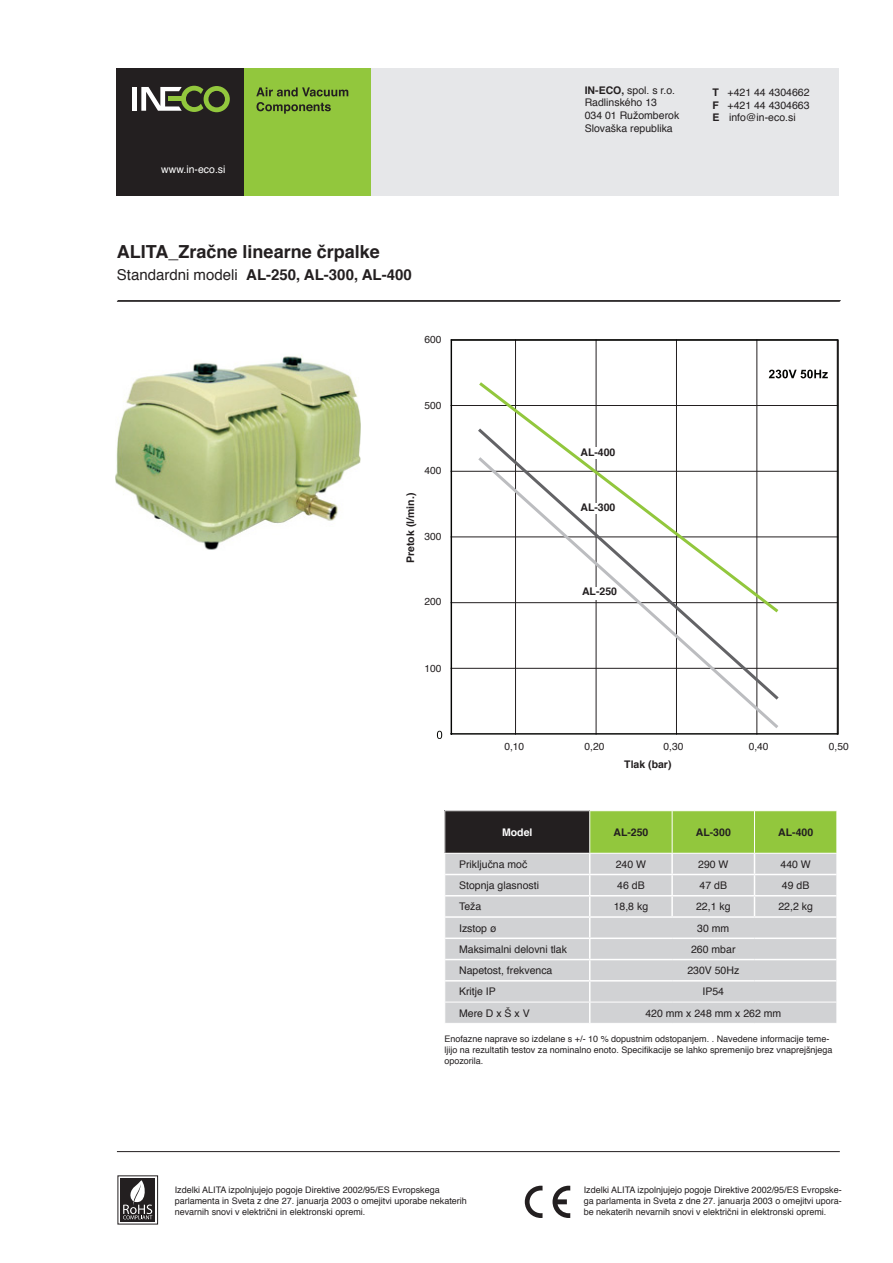
<style>
.page{position:relative;width:893px;height:1263px;background:#fff}
.page>*{position:absolute;margin:0;border:0;box-sizing:border-box;transform-origin:0 0}
.t1{font:700 18px "Helvetica";color:#231f20}
.t2{font:700 15px "Helvetica";color:#231f20}
.t3{font:10.5px "Helvetica";color:#231f20}
.t4{font:700 10.5px "Helvetica";color:#231f20}
.t5{font:10.5px "Helvetica";color:#fff}
.t6{font:700 10.5px "Helvetica";color:#fff}
.t7{font:10.2px "Helvetica";color:#231f20}
.t8{font:9px/10.8px "Helvetica";color:#231f20}
.s1{font-weight:700}
.s2{font-weight:400}
</style>
<div class="page">
<hr style="left:117px;top:1151px;width:723px;height:1px;background:#231f20">
<hr style="left:117px;top:301px;width:723px;height:1px;background:#231f20">
<hr style="left:118px;top:300px;width:723px;height:1px;background:#231f20">
<svg style="left:444px;top:811px;width:393px;height:212px;background:#bfc6b7"></svg>
<hr style="left:589px;top:811px;width:1px;height:42px;background:#fff">
<hr style="left:672px;top:811px;width:1px;height:42px;background:#fff">
<hr style="left:754px;top:811px;width:1px;height:42px;background:#fff">
<hr style="left:444px;top:853px;width:146px;height:1px;background:#fff">
<hr style="left:590px;top:853px;width:82px;height:1px;background:#fff">
<hr style="left:672px;top:853px;width:82px;height:1px;background:#fff">
<hr style="left:754px;top:853px;width:83px;height:1px;background:#fff">
<hr style="left:451px;top:668px;width:387px;height:1px;background:#231f20">
<hr style="left:451px;top:602px;width:387px;height:1px;background:#231f20">
<hr style="left:451px;top:537px;width:387px;height:1px;background:#231f20">
<hr style="left:451px;top:471px;width:387px;height:1px;background:#231f20">
<hr style="left:451px;top:405px;width:387px;height:1px;background:#231f20">
<hr style="left:515px;top:340px;width:1px;height:394px;background:#231f20">
<hr style="left:596px;top:340px;width:1px;height:394px;background:#231f20">
<hr style="left:676px;top:340px;width:1px;height:394px;background:#231f20">
<hr style="left:757px;top:340px;width:1px;height:394px;background:#231f20">
<svg style="left:437px;top:731px;width:5px;height:8px"></svg>
<svg style="left:769px;top:370px;width:59px;height:8px"></svg>
<hr style="left:451px;top:339px;width:387px;height:2px;background:#040503">
<hr style="left:837px;top:340px;width:2px;height:394px;background:#040503">
<hr style="left:451px;top:733px;width:386px;height:1px;background:#040503">
<hr style="left:451px;top:340px;width:1px;height:394px;background:#040503">
<img style="left:115px;top:356px;width:245px;height:194px">
<svg style="left:475px;top:470px;width:307px;height:233px"></svg>
<svg style="left:476px;top:379px;width:306px;height:236px"></svg>
<div style="left:120px;top:1178px;width:35px;height:43px;background:#231f20"></div>
<svg style="left:123px;top:1180px;width:29px;height:39px"></svg>
<svg style="left:525px;top:1186px;width:17px;height:32px"></svg>
<svg style="left:552px;top:1186px;width:18px;height:32px"></svg>
<div style="left:329px;top:68px;width:510px;height:127px;background:#e6e7e9"></div>
<div style="left:243px;top:68px;width:128px;height:127px;background:#92c73d"></div>
<svg style="left:256px;top:87px;width:92px;height:27px"></svg>
<div style="left:116px;top:68px;width:127px;height:127px;background:#231f20"></div>
<div style="left:132px;top:87px;width:5px;height:24px;background:#fff"></div>
<svg style="left:141px;top:86px;width:89px;height:26px"></svg>
<p class="t5" style="left:161px;top:162px;width:66px">www.in-eco.si</p>
<p class="t3" style="left:585px;top:82px;width:92px"><span class="s1">IN-ECO,</span> spol. s r.o.</p>
<p class="t3" style="left:585px;top:95px;width:74px">Radlinského 13</p>
<p class="t3" style="left:585px;top:107px;width:96px">034 01 Ružomberok</p>
<p class="t3" style="left:585px;top:120px;width:90px">Slovaška republika</p>
<p class="t3" style="left:712px;top:84px;width:99px"><span class="s1">T</span> +421 44 4304662</p>
<p class="t3" style="left:712px;top:97px;width:99px"><span class="s1">F</span> +421 44 4304663</p>
<p class="t3" style="left:712px;top:109px;width:85px"><span class="s1">E</span> info@in-eco.si</p>
<p class="t1" style="left:117px;top:237px;width:264px">ALITA_Zračne linearne črpalke</p>
<p class="t2" style="left:117px;top:262px;width:296px"><span class="s2">Standardni modeli</span> AL-250, AL-300, AL-400</p>
<p class="t7" style="left:424px;top:331px;width:19px">600</p>
<p class="t7" style="left:424px;top:397px;width:19px">500</p>
<p class="t4" style="left:402px;top:563px;width:72px;rotate:-90deg">Pretok (l/min.)</p>
<p class="t7" style="left:424px;top:462px;width:19px">400</p>
<p class="t7" style="left:424px;top:528px;width:19px">300</p>
<p class="t7" style="left:424px;top:594px;width:19px">200</p>
<p class="t7" style="left:424px;top:660px;width:19px">100</p>
<p class="t4" style="left:580px;top:443px;width:37px">AL-400</p>
<p class="t4" style="left:580px;top:499px;width:37px">AL-300</p>
<p class="t4" style="left:582px;top:583px;width:37px">AL-250</p>
<p class="t7" style="left:504px;top:739px;width:21px">0,10</p>
<p class="t7" style="left:585px;top:739px;width:21px">0,20</p>
<p class="t7" style="left:663px;top:739px;width:21px">0,30</p>
<p class="t7" style="left:749px;top:739px;width:21px">0,40</p>
<p class="t7" style="left:829px;top:739px;width:21px">0,50</p>
<p class="t4" style="left:624px;top:756px;width:49px">Tlak (bar)</p>
<p class="t6" style="left:502px;top:824px;width:32px">Model</p>
<p class="t4" style="left:613px;top:824px;width:37px">AL-250</p>
<p class="t4" style="left:696px;top:824px;width:37px">AL-300</p>
<p class="t4" style="left:778px;top:824px;width:37px">AL-400</p>
<p class="t3" style="left:459px;top:856px;width:70px">Priključna moč</p>
<p class="t3" style="left:616px;top:856px;width:32px">240 W</p>
<p class="t3" style="left:698px;top:856px;width:32px">290 W</p>
<p class="t3" style="left:780px;top:856px;width:32px">440 W</p>
<p class="t3" style="left:459px;top:877px;width:81px">Stopnja glasnosti</p>
<p class="t3" style="left:617px;top:877px;width:29px">46 dB</p>
<p class="t3" style="left:700px;top:877px;width:29px">47 dB</p>
<p class="t3" style="left:782px;top:877px;width:29px">49 dB</p>
<p class="t3" style="left:459px;top:898px;width:24px">Teža</p>
<p class="t3" style="left:614px;top:898px;width:36px">18,8 kg</p>
<p class="t3" style="left:696px;top:898px;width:36px">22,1 kg</p>
<p class="t3" style="left:778px;top:898px;width:36px">22,2 kg</p>
<p class="t3" style="left:459px;top:920px;width:39px">Izstop ø</p>
<p class="t3" style="left:697px;top:920px;width:34px">30 mm</p>
<p class="t3" style="left:459px;top:941px;width:109px">Maksimalni delovni tlak</p>
<p class="t3" style="left:691px;top:941px;width:46px">260 mbar</p>
<p class="t3" style="left:459px;top:962px;width:95px">Napetost, frekvenca</p>
<p class="t3" style="left:687px;top:962px;width:53px">230V 50Hz</p>
<p class="t3" style="left:459px;top:983px;width:38px">Kritje IP</p>
<p class="t3" style="left:702px;top:983px;width:23px">IP54</p>
<p class="t3" style="left:459px;top:1005px;width:72px">Mere D x Š x V</p>
<p class="t3" style="left:645px;top:1005px;width:137px">420 mm x 248 mm x 262 mm</p>
<p class="t8" style="left:444px;top:1034px;width:390px">Enofazne naprave so izdelane s +/- 10 % dopustnim odstopanjem. . Navedene informacije teme&shy;ljijo na rezultatih testov za nominalno enoto. Specifikacije se lahko spremenijo brez vnaprejšnjega opozorila.</p>
<p class="t8" style="left:175px;top:1185px;width:294px">Izdelki ALITA izpolnjujejo pogoje Direktive 2002/95/ES Evropskega parlamenta in Sveta z dne 27. januarja 2003 o omejitvi uporabe nekaterih nevarnih snovi v električni in elektronski opremi.</p>
<p class="t8" style="left:584px;top:1185px;width:260px;text-align:justify">Izdelki ALITA izpolnjujejo pogoje Direktive 2002/95/ES Evropske&shy;ga parlamenta in Sveta z dne 27. januarja 2003 o omejitvi upora&shy;be nekaterih nevarnih snovi v električni in elektronski opremi.</p>
</div>
